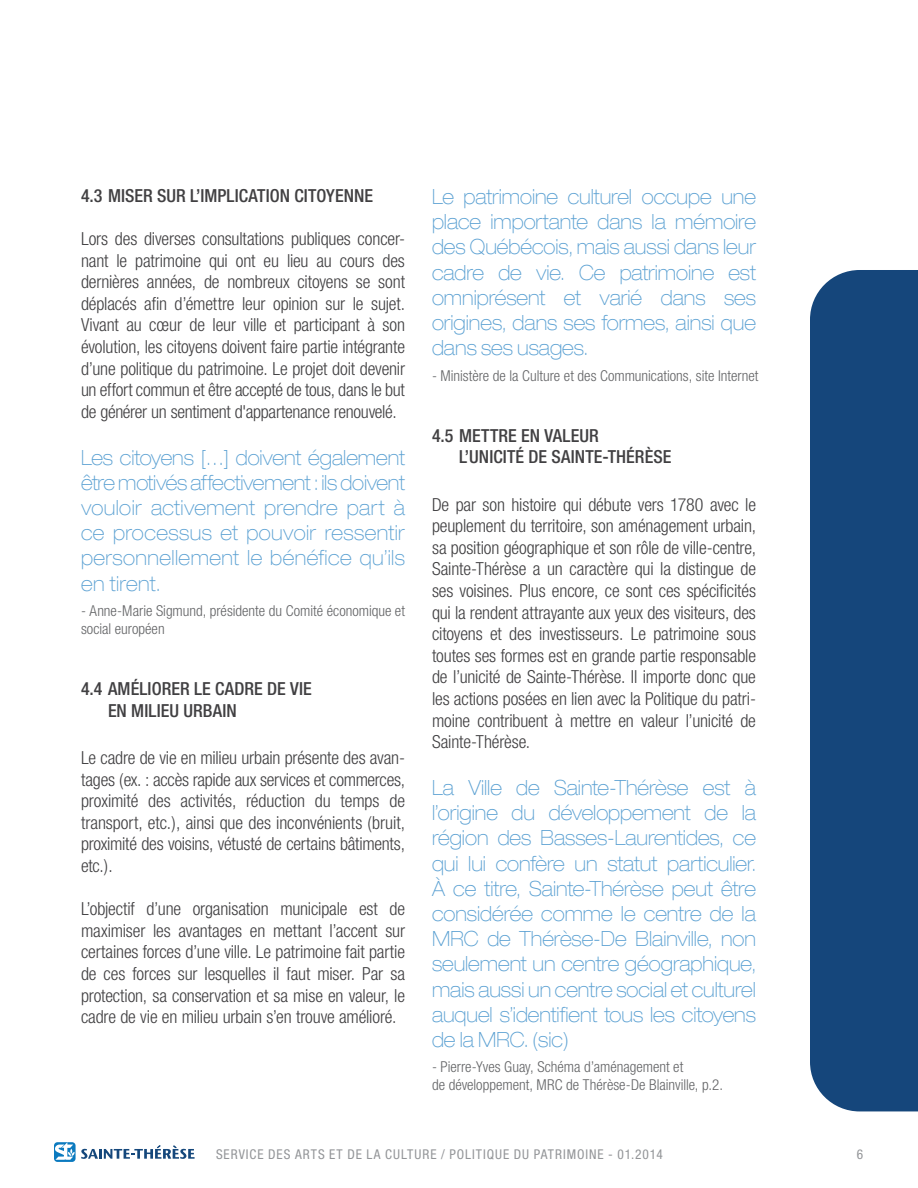
<style>
.page{position:relative;width:918px;height:1188px;background:#fff}
.page>*{position:absolute;margin:0;border:0;box-sizing:border-box;transform-origin:0 0}
.t1{font:100 expanded 21px/25.2px "Helvetica Neue";color:#5aa0d2;text-align:justify;scale:.9 1}
.t2{font:300 condensed 18px/21.6px "Helvetica Neue";letter-spacing:-.01em;color:#414042;text-align:justify}
.t3{font:500 condensed 18px/21.6px "Helvetica Neue";letter-spacing:.005em;color:#414042}
.t4{font:300 condensed 15px/18px "Helvetica Neue";color:#636466}
.t5{font:condensed 13.5px "Helvetica Neue";letter-spacing:.07em;color:#939598}
</style>
<div class="page">
<div style="left:810px;top:270px;width:108px;height:841px;background:#15467b"></div>
<svg style="left:54px;top:1142px;width:141px;height:20px"></svg>
<p class="t3" style="left:81px;top:184px;width:294px">4.3 MISER SUR L’IMPLICATION CITOYENNE</p>
<p class="t2" style="left:81px;top:228px;width:326px">Lors des diverses consultations publiques concer&shy;nant le patrimoine qui ont eu lieu au cours des dernières années, de nombreux citoyens se sont déplacés afin d’émettre leur opinion sur le sujet.<br>Vivant au cœur de leur ville et participant à son évolution, les citoyens doivent faire partie intégrante d’une politique du patrimoine. Le projet doit devenir un effort commun et être accepté de tous, dans le but de générer un sentiment d'appartenance renouvelé.</p>
<p class="t1" style="left:81px;top:444px;width:362px">Les citoyens […] doivent également être motivés affectivement : ils doivent vouloir activement prendre part à ce processus et pouvoir ressentir personnellement le bénéfice qu’ils en tirent.</p>
<p class="t4" style="left:81px;top:602px;width:325px">- Anne-Marie Sigmund, présidente du Comité économique et social européen</p>
<p class="t3" style="left:108px;top:678px;width:205px;text-indent:-27px">4.4 AMÉLIORER LE CADRE DE VIE<br>EN MILIEU URBAIN</p>
<p class="t2" style="left:81px;top:747px;width:326px">Le cadre de vie en milieu urbain présente des avan&shy;tages (ex. : accès rapide aux services et commerces, proximité des activités, réduction du temps de transport, etc.), ainsi que des inconvénients (bruit, proximité des voisins, vétusté de certains bâtiments, etc.).</p>
<p class="t2" style="left:81px;top:898px;width:326px">L’objectif d’une organisation municipale est de maximiser les avantages en mettant l’accent sur certaines forces d’une ville. Le patrimoine fait partie de ces forces sur lesquelles il faut miser. Par sa protection, sa conservation et sa mise en valeur, le cadre de vie en milieu urbain s’en trouve amélioré.</p>
<p class="t1" style="left:432px;top:184px;width:362px">Le patrimoine culturel occupe une place importante dans la mémoire des Québécois, mais aussi dans leur cadre de vie. Ce patrimoine est omniprésent et varié dans ses origines, dans ses formes, ainsi que dans ses usages.</p>
<p class="t4" style="left:432px;top:366px;width:328px">- Ministère de la Culture et des Communications, site Internet</p>
<p class="t3" style="left:459px;top:424px;width:214px;text-indent:-27px">4.5 METTRE EN VALEUR<br>L’UNICITÉ DE SAINTE-THÉRÈSE</p>
<p class="t2" style="left:432px;top:493px;width:326px">De par son histoire qui débute vers 1780 avec le peuplement du territoire, son aménagement urbain, sa position géographique et son rôle de ville-centre, Sainte-Thérèse a un caractère qui la distingue de ses voisines. Plus encore, ce sont ces spécificités qui la rendent attrayante aux yeux des visiteurs, des citoyens et des investisseurs. Le patrimoine sous toutes ses formes est en grande partie responsable de l’unicité de Sainte-Thérèse. Il importe donc que les actions posées en lien avec la Politique du patri&shy;moine contribuent à mettre en valeur l’unicité de Sainte-Thérèse.</p>
<p class="t1" style="left:432px;top:775px;width:362px">La Ville de Sainte-Thérèse est à l’origine du développement de la région des Basses-Laurentides, ce qui lui confère un statut particulier.<br>À ce titre, Sainte-Thérèse peut être considérée comme le centre de la MRC de Thérèse-De Blainville, non seulement un centre géographique, mais aussi un centre social et culturel auquel s’identifient tous les citoyens de la MRC. (sic)</p>
<p class="t4" style="left:432px;top:1058px;width:293px">- Pierre-Yves Guay, Schéma d’aménagement et<br>de développement, MRC de Thérèse-De Blainville, p.2.</p>
<p class="t5" style="left:216px;top:1146px;width:448px">SERVICE DES ARTS ET DE LA CULTURE / POLITIQUE DU PATRIMOINE - 01.2014</p>
<p class="t5" style="left:857px;top:1146px;width:8px">6</p>
</div>
